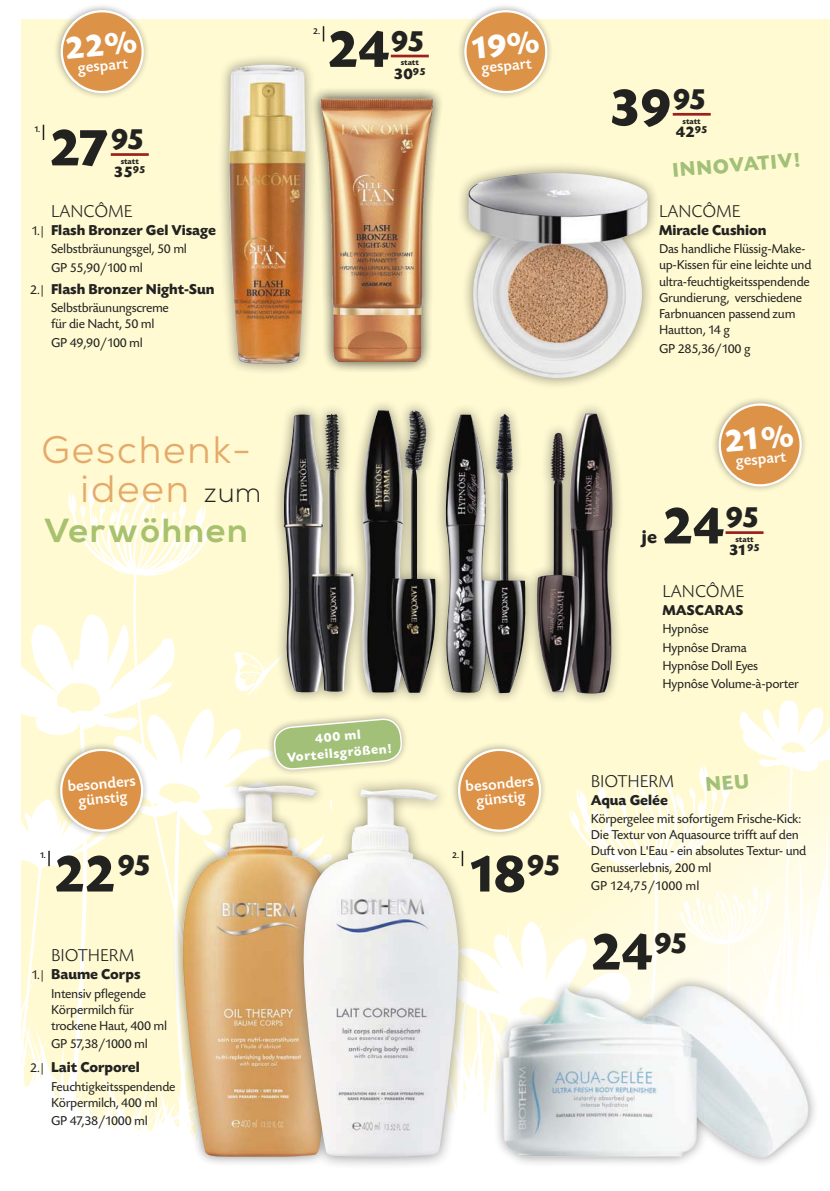
<style>
.page{position:relative;width:830px;height:1191px;background:#fff}
.page>*{position:absolute;margin:0;border:0;box-sizing:border-box;transform-origin:0 0}
.t1{font:italic 900 59.1px "Frutiger LT Std";color:#491d35}
.t2{font:700 55.35px "Today SB";letter-spacing:-.02em;color:#222221}
.t3{font:38.1px "Nexa";letter-spacing:.05em;color:#e4aa6a}
.t4{font:700 33.3px "Nexa";letter-spacing:.05em;color:#a8c16f}
.t5{font:700 31.05px "Today SB";letter-spacing:-.05em;color:#222221}
.t6{font:300 27px "Nexa";color:#222221}
.t7{font:700 21px "Today SB";color:#a2c077}
.t8{font:700 18.9px "Today SB";color:#222221}
.t9{font:300 18px "Today SB";color:#222221}
.t10{font:700 16.2px "Today SB";color:#222221}
.t11{font:500 15.75px/15.1px "Today SB";color:#fff;text-align:center}
.t12{font:700 15px "Today SB";color:#222221}
.t13{font:13.5px/16.2px "Today SB";letter-spacing:-.02em;color:#222221}
.t14{font:700 13.5px/16.2px "Today SB";color:#fff;text-align:center}
.t15{font:13.5px "Today SB";color:#222221}
.t16{font:500 9px "Today SB";color:#222221}
.t17{font:700 8.1px "Today SB";letter-spacing:-.005em;color:#222221}
.s1{font-weight:400;font-size:13.5px}
</style>
<div class="page">
<div style="left:21px;top:19px;width:808px;height:1145px;background:#fffad2"></div>
<svg style="left:68px;top:483px;width:60px;height:31px"></svg>
<svg style="left:139px;top:492px;width:15px;height:8px"></svg>
<svg style="left:72px;top:500px;width:140px;height:114px"></svg>
<div style="left:217px;top:53px;width:100px;height:322px;background:#222221;opacity:.5"></div>
<img style="left:229px;top:65px;width:76px;height:301px">
<div style="left:456px;top:161px;width:203px;height:229px;background:#222221;opacity:.5"></div>
<img style="left:467px;top:173px;width:180px;height:217px">
<div style="left:434px;top:403px;width:102px;height:302px;background:#222221;opacity:.5"></div>
<img style="left:447px;top:413px;width:79px;height:201px">
<div style="left:272px;top:403px;width:94px;height:301px;background:#222221;opacity:.5"></div>
<img style="left:324px;top:413px;width:7px;height:36px">
<div style="left:350px;top:398px;width:97px;height:306px;background:#222221;opacity:.5"></div>
<img style="left:406px;top:409px;width:8px;height:39px">
<img style="left:583px;top:407px;width:37px;height:207px">
<div style="left:524px;top:421px;width:66px;height:282px;background:#222221;opacity:.5"></div>
<img style="left:530px;top:405px;width:53px;height:209px">
<img style="left:310px;top:80px;width:149px;height:282px">
<div style="left:310px;top:87px;width:133px;height:286px;background:#222221;opacity:.5"></div>
<hr style="left:390px;top:55px;width:38px;height:2px;background:#9b201f">
<hr style="left:111px;top:153px;width:38px;height:3px;background:#9b201f">
<hr style="left:672px;top:113px;width:38px;height:3px;background:#9b201f">
<hr style="left:725px;top:531px;width:38px;height:3px;background:#9b201f">
<svg style="left:43px;top:125px;width:1px;height:15px"></svg>
<svg style="left:322px;top:26px;width:2px;height:15px"></svg>
<svg style="left:21px;top:614px;width:808px;height:551px"></svg>
<svg style="left:56px;top:6px;width:91px;height:91px"></svg>
<svg style="left:714px;top:399px;width:91px;height:91px"></svg>
<svg style="left:452px;top:6px;width:99px;height:99px"></svg>
<p class="t11" style="left:77px;top:61px;width:52px;rotate:-5deg">gespart</p>
<p class="t16" style="left:34px;top:125px;width:8px">1.</p>
<h3 class="t5" style="left:111px;top:122px;width:35px">95</h3>
<h2 class="t2" style="left:49px;top:118px;width:61px">27</h2>
<p class="t17" style="left:121px;top:157px;width:20px">statt</p>
<p class="t10" style="left:114px;top:163px;width:33px">35<sup>95</sup></p>
<h3 class="t9" style="left:51px;top:202px;width:83px">LANCÔME</h3>
<p class="t12" style="left:31px;top:222px;width:186px"><span class="s1">1.|</span> Flash Bronzer Gel Visage</p>
<p class="t13" style="left:51px;top:240px;width:137px;line-height:18.3px">Selbstbräunungsgel, 50 ml<br>GP 55,90/100 ml</p>
<p class="t12" style="left:30px;top:281px;width:186px"><span class="s1">2.|</span> Flash Bronzer Night-Sun</p>
<p class="t13" style="left:51px;top:300px;width:119px">Selbstbräunungscreme für die Nacht, 50 ml</p>
<p class="t13" style="left:51px;top:335px;width:93px">GP 49,90/100 ml</p>
<h3 class="t3" style="left:41px;top:426px;width:211px">Geschenk-</h3>
<h3 class="t3" style="left:80px;top:465px;width:110px">ideen</h3>
<h3 class="t6" style="left:204px;top:477px;width:59px">zum</h3>
<h3 class="t4" style="left:44px;top:511px;width:205px">Verwöhnen</h3>
<p class="t16" style="left:313px;top:26px;width:8px">2.</p>
<h3 class="t5" style="left:390px;top:24px;width:35px">95</h3>
<h2 class="t2" style="left:327px;top:19px;width:64px">24</h2>
<p class="t17" style="left:400px;top:58px;width:20px">statt</p>
<p class="t10" style="left:394px;top:65px;width:33px">30<sup>95</sup></p>
<p class="t14" style="left:285px;top:733px;width:106px;rotate:-5deg">400 ml<br>Vorteilsgrößen!</p>
<p class="t11" style="left:480px;top:61px;width:52px;rotate:-5deg">gespart</p>
<h3 class="t5" style="left:672px;top:82px;width:35px">95</h3>
<h2 class="t2" style="left:609px;top:77px;width:64px">39</h2>
<p class="t17" style="left:682px;top:117px;width:20px">statt</p>
<p class="t10" style="left:675px;top:123px;width:33px">42<sup>95</sup></p>
<h3 class="t7" style="left:671px;top:159px;width:129px;rotate:-5deg">INNOVATIV!</h3>
<h3 class="t9" style="left:658px;top:202px;width:83px">LANCÔME</h3>
<p class="t12" style="left:658px;top:222px;width:109px">Miracle Cushion</p>
<p class="t13" style="left:658px;top:241px;width:154px">Das handliche Flüssig-Make&shy;up-Kissen für eine leichte und ultra-feuchtigkeitsspendende<br>Grundierung, verschiedene<br>Farbnuancen passend zum<br>Hautton, 14 g</p>
<p class="t13" style="left:658px;top:341px;width:93px">GP 285,36/100 g</p>
<p class="t11" style="left:734px;top:454px;width:52px;rotate:-5deg">gespart</p>
<h3 class="t5" style="left:725px;top:500px;width:35px">95</h3>
<h2 class="t2" style="left:662px;top:495px;width:64px">24</h2>
<h3 class="t8" style="left:641px;top:527px;width:16px">je</h3>
<p class="t17" style="left:735px;top:535px;width:20px">statt</p>
<p class="t10" style="left:729px;top:541px;width:32px">31<sup>95</sup></p>
<h3 class="t9" style="left:662px;top:581px;width:83px">LANCÔME</h3>
<p class="t12" style="left:662px;top:602px;width:82px">MASCARAS</p>
<p class="t13" style="left:662px;top:620px;width:138px;line-height:18.3px">Hypnôse<br>Hypnôse Drama<br>Hypnôse Doll Eyes<br>Hypnôse Volume-à-porter</p>
<h1 class="t1" style="left:500px;top:631px;width:329px">Wunschzet</h1>
<p class="t11" style="left:67px;top:779px;width:70px;rotate:-5deg">besonders günstig</p>
<p class="t11" style="left:464px;top:779px;width:70px;rotate:-5deg">besonders günstig</p>
<p class="t16" style="left:40px;top:850px;width:8px">1.</p>
<p class="t16" style="left:452px;top:850px;width:8px">2.</p>
<h2 class="t2" style="left:54px;top:843px;width:99px">22<sup>95</sup></h2>
<h2 class="t2" style="left:467px;top:843px;width:95px">18<sup>95</sup></h2>
<h3 class="t9" style="left:51px;top:946px;width:85px">BIOTHERM</h3>
<p class="t12" style="left:31px;top:966px;width:111px"><span class="s1">1.|</span> Baume Corps</p>
<p class="t13" style="left:51px;top:985px;width:117px">Intensiv pflegende<br>Körpermilch für trockene Haut, 400 ml</p>
<p class="t13" style="left:51px;top:1036px;width:98px">GP 57,38/1000 ml</p>
<p class="t12" style="left:30px;top:1059px;width:111px"><span class="s1">2.|</span> Lait Corporel</p>
<p class="t13" style="left:51px;top:1078px;width:126px">Feuchtigkeitsspendende<br>Körpermilch, 400 ml</p>
<p class="t13" style="left:51px;top:1113px;width:98px">GP 47,38/1000 ml</p>
<h3 class="t9" style="left:590px;top:771px;width:85px">BIOTHERM</h3>
<p class="t12" style="left:590px;top:791px;width:79px">Aqua Gelée</p>
<p class="t13" style="left:590px;top:811px;width:217px">Körpergelee mit sofortigem Frische-Kick:<br>Die Textur von Aquasource trifft auf den Duft von L'Eau - ein absolutes Textur- und Genusserlebnis, 200 ml</p>
<p class="t15" style="left:590px;top:878px;width:110px">GP 124,75/1000 ml</p>
<h2 class="t2" style="left:590px;top:921px;width:99px">24<sup>95</sup></h2>
</div>
